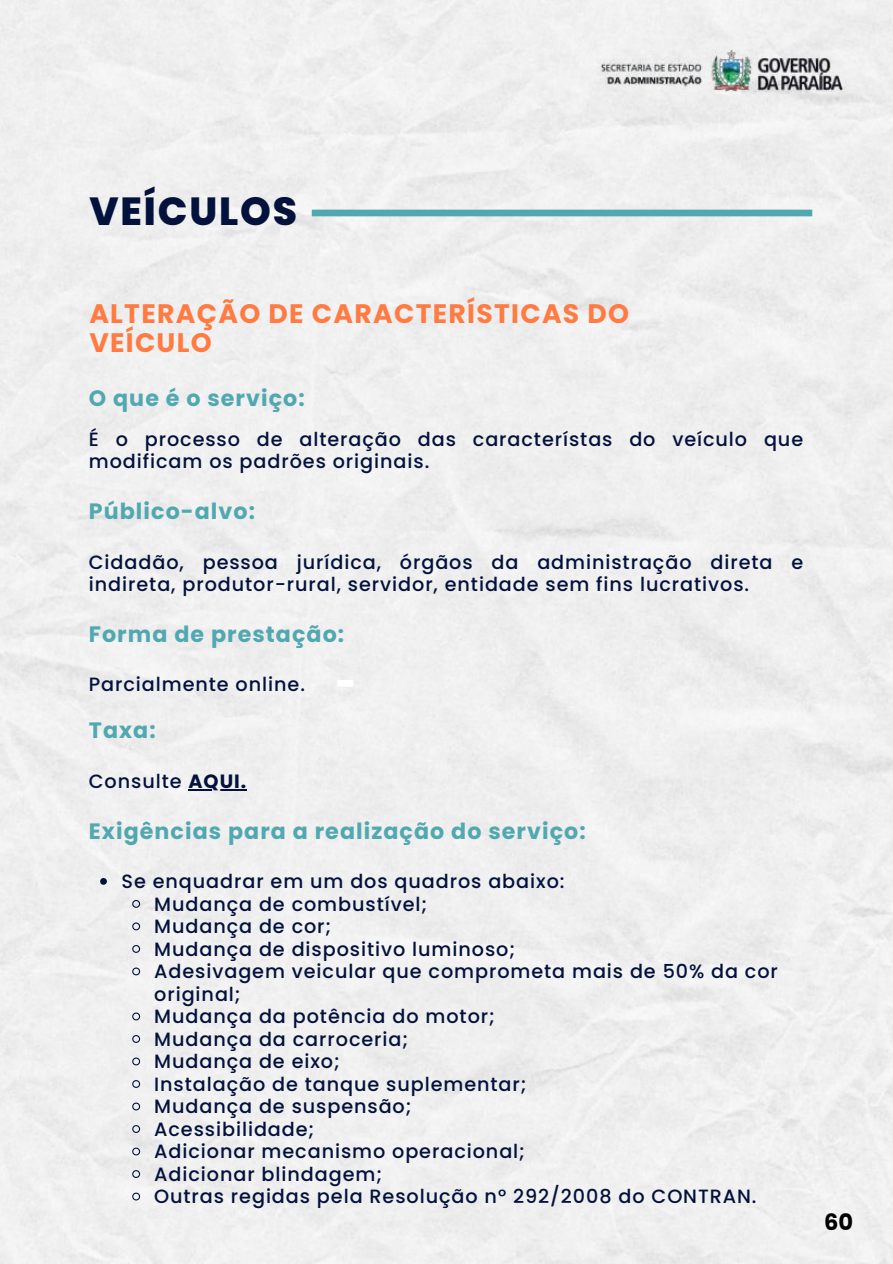
<style>
.page{position:relative;width:893px;height:1264px;background:#fff}
.page>*{position:absolute;margin:0;border:0;box-sizing:border-box;transform-origin:0 0}
.t1{font:800 39.15px "Poppins";letter-spacing:.05em;color:#03123d}
.t2{font:700 26.7px/29.2px "Poppins";letter-spacing:.05em;color:#ff7b42}
.t3{font:700 22.5px "Poppins";color:#000}
.t4{font:700 22.2px "Poppins";letter-spacing:.05em;color:#51a8b1}
.t5{font:500 19.2px/22.5px "Poppins";letter-spacing:.05em;color:#03123d}
.s1{font-weight:700}
</style>
<div class="page">
<div style="left:0;top:0;width:892px;height:1263px;background:#efefef"></div>
<div style="left:337px;top:680px;width:16px;height:6px;background:#fff"></div>
<img style="left:579px;top:50px;width:286px;height:41px">
<div style="left:312px;top:210px;width:500px;height:6px;background:#51a8b1"></div>
<hr style="left:188px;top:789px;width:59px;height:1px;background:#03123d">
<svg style="left:100px;top:878px;width:7px;height:6px"></svg>
<svg style="left:132px;top:899px;width:9px;height:9px"></svg>
<svg style="left:132px;top:921px;width:9px;height:10px"></svg>
<svg style="left:132px;top:944px;width:9px;height:9px"></svg>
<svg style="left:132px;top:966px;width:9px;height:10px"></svg>
<svg style="left:132px;top:1011px;width:9px;height:10px"></svg>
<svg style="left:132px;top:1034px;width:9px;height:9px"></svg>
<svg style="left:132px;top:1056px;width:9px;height:10px"></svg>
<svg style="left:132px;top:1079px;width:9px;height:9px"></svg>
<svg style="left:132px;top:1101px;width:9px;height:10px"></svg>
<svg style="left:132px;top:1124px;width:9px;height:9px"></svg>
<svg style="left:132px;top:1146px;width:9px;height:10px"></svg>
<svg style="left:132px;top:1169px;width:9px;height:9px"></svg>
<svg style="left:132px;top:1191px;width:9px;height:10px"></svg>
<h1 class="t1" style="left:89px;top:189px;width:209px">VEÍCULOS</h1>
<h2 class="t2" style="left:89px;top:299px;width:541px">ALTERAÇÃO DE CARACTERÍSTICAS DO<br>VEÍCULO</h2>
<p class="t4" style="left:89px;top:386px;width:217px">O que é o serviço:</p>
<p class="t5" style="left:89px;top:428px;width:715px">É o processo de alteração das característas do veículo que modificam os padrões originais.</p>
<p class="t4" style="left:89px;top:498px;width:168px">Público-alvo:</p>
<p class="t5" style="left:89px;top:550px;width:715px">Cidadão, pessoa jurídica, órgãos da administração direta e indireta, produtor-rural, servidor, entidade sem fins lucrativos.</p>
<p class="t4" style="left:89px;top:621px;width:257px">Forma de prestação:</p>
<p class="t5" style="left:89px;top:673px;width:217px">Parcialmente online.</p>
<p class="t4" style="left:89px;top:717px;width:68px">Taxa:</p>
<p class="t5" style="left:89px;top:770px;width:159px">Consulte <span class="s1">AQUI.</span></p>
<p class="t4" style="left:89px;top:818px;width:498px">Exigências para a realização do serviço:</p>
<p class="t5" style="left:154px;top:870px;width:625px;text-indent:-33px">Se enquadrar em um dos quadros abaixo:<br>Mudança de combustível;<br>Mudança de cor;<br>Mudança de dispositivo luminoso;<br>Adesivagem veicular que comprometa mais de 50% da cor original;<br>Mudança da potência do motor;<br>Mudança da carroceria;<br>Mudança de eixo;<br>Instalação de tanque suplementar;<br>Mudança de suspensão;<br>Acessibilidade;<br>Adicionar mecanismo operacional;<br>Adicionar blindagem;<br>Outras regidas pela Resolução n° 292/2008 do CONTRAN.</p>
<p class="t3" style="left:824px;top:1208px;width:31px">60</p>
</div>
